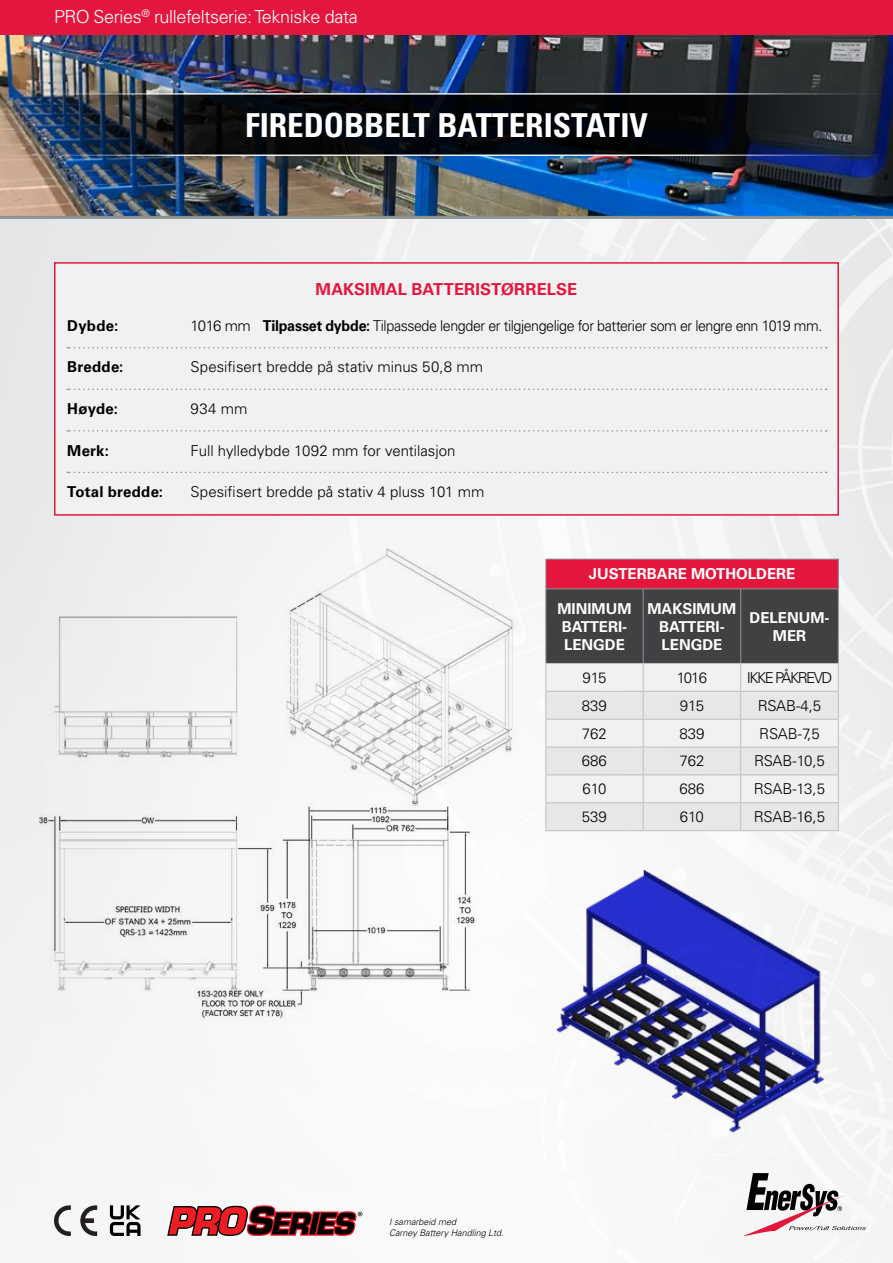
<style>
.page{position:relative;width:893px;height:1263px;background:#fff}
.page>*{position:absolute;margin:0;border:0;box-sizing:border-box;transform-origin:0 0}
.t1{font:700 condensed 33px "Univers LT Pro";color:#fff}
.t2{font:300 18px "Univers LT Pro 45";letter-spacing:-.02em;color:#fff}
.t3{font:700 16.5px "Univers LT Pro 65";letter-spacing:.01em;color:#e3173e}
.t4{font:300 15px "Univers LT Pro 45";letter-spacing:-.005em;color:#000}
.t5{font:300 15px "Univers LT Pro 45";letter-spacing:-.03em;color:#000}
.t6{font:700 15px/18px "Univers LT Pro 65";color:#fff;text-align:center}
.t7{font:700 15px "Univers LT Pro 65";letter-spacing:.015em;color:#000}
.t8{font:300 15px "Univers LT Pro 45";letter-spacing:-.1em;color:#000}
.t9{font:italic 300 9px/10.8px "Univers LT Pro 45";color:#000}
.s1{font-family:"Univers LT Pro 65";font-weight:700}
</style>
<div class="page">
<img style="left:0;top:219px;width:893px;height:1044px">
<svg style="left:742px;top:1173px;width:124px;height:63px"></svg>
<img style="left:0;top:34px;width:893px;height:185px">
<div style="left:0;top:0;width:893px;height:34px;background:#e3173e"></div>
<svg style="left:0;top:93px;width:893px;height:63px;background:#1a1f26"></svg>
<div style="left:54px;top:262px;width:785px;height:254px;background:#f1f1f2;border:2px solid #e3173e"></div>
<svg style="left:67px;top:347px;width:760px;height:1px"></svg>
<svg style="left:67px;top:389px;width:760px;height:1px"></svg>
<svg style="left:67px;top:430px;width:760px;height:2px"></svg>
<svg style="left:67px;top:472px;width:760px;height:1px"></svg>
<img style="left:38px;top:543px;width:485px;height:477px">
<img style="left:558px;top:870px;width:268px;height:265px">
<div style="left:546px;top:559px;width:292px;height:30px;background:#e3173e"></div>
<hr style="left:838px;top:559px;width:1px;height:30px;background:#939598">
<svg style="left:545px;top:589px;width:294px;height:242px"></svg>
<hr style="left:643px;top:663px;width:98px;height:1px;background:#bcbec0">
<hr style="left:741px;top:663px;width:98px;height:1px;background:#bcbec0">
<hr style="left:546px;top:589px;width:97px;height:1px;background:#939598">
<hr style="left:546px;top:589px;width:1px;height:74px;background:#939598">
<hr style="left:643px;top:589px;width:98px;height:1px;background:#939598">
<hr style="left:643px;top:589px;width:1px;height:74px;background:#939598">
<hr style="left:741px;top:589px;width:97px;height:1px;background:#939598">
<hr style="left:740px;top:589px;width:1px;height:74px;background:#939598">
<hr style="left:838px;top:589px;width:1px;height:74px;background:#939598">
<hr style="left:546px;top:559px;width:97px;height:1px;background:#939598">
<hr style="left:546px;top:559px;width:1px;height:30px;background:#939598">
<hr style="left:643px;top:559px;width:98px;height:1px;background:#939598">
<hr style="left:741px;top:559px;width:97px;height:1px;background:#939598">
<svg style="left:54px;top:1205px;width:17px;height:31px"></svg>
<svg style="left:80px;top:1205px;width:17px;height:31px"></svg>
<svg style="left:110px;top:1205px;width:31px;height:31px"></svg>
<svg style="left:167px;top:1205px;width:195px;height:31px"></svg>
<p class="t2" style="left:54px;top:6px;width:305px">PRO Series<sup>®</sup> rullefeltserie: Tekniske data</p>
<h1 class="t1" style="left:245px;top:105px;width:404px">FIREDOBBELT BATTERISTATIV</h1>
<p class="t3" style="left:316px;top:279px;width:263px">MAKSIMAL BATTERISTØRRELSE</p>
<p class="t7" style="left:67px;top:317px;width:52px">Dybde:</p>
<p class="t5" style="left:191px;top:316px;width:633px">1016 mm <span class="s1">Tilpasset dybde:</span> Tilpassede lengder er tilgjengelige for batterier som er lengre enn 1019 mm.</p>
<p class="t7" style="left:67px;top:358px;width:58px">Bredde:</p>
<p class="t4" style="left:191px;top:358px;width:294px">Spesifisert bredde på stativ minus 50,8 mm</p>
<p class="t7" style="left:67px;top:400px;width:52px">Høyde:</p>
<p class="t4" style="left:191px;top:399px;width:58px">934 mm</p>
<p class="t7" style="left:67px;top:441px;width:43px">Merk:</p>
<p class="t4" style="left:191px;top:441px;width:266px">Full hylledybde 1092 mm for ventilasjon</p>
<p class="t7" style="left:67px;top:483px;width:97px">Total bredde:</p>
<p class="t4" style="left:191px;top:483px;width:295px">Spesifisert bredde på stativ 4 pluss 101 mm</p>
<p class="t6" style="left:589px;top:565px;width:208px">JUSTERBARE MOTHOLDERE</p>
<p class="t6" style="left:557px;top:599px;width:76px;text-align:left">MINIMUM<br>BATTERI-<br>LENGDE</p>
<p class="t6" style="left:647px;top:599px;width:91px">MAKSIMUM<br>BATTERI-<br>LENGDE</p>
<p class="t6" style="left:749px;top:608px;width:81px">DELENUM-<br>MER</p>
<p class="t4" style="left:582px;top:668px;width:26px">915</p>
<p class="t4" style="left:677px;top:668px;width:32px">1016</p>
<p class="t8" style="left:747px;top:668px;width:87px">IKKE PÅKREVD</p>
<p class="t4" style="left:582px;top:696px;width:27px">839</p>
<p class="t4" style="left:680px;top:696px;width:26px">915</p>
<p class="t4" style="left:758px;top:696px;width:65px">RSAB-4,5</p>
<p class="t4" style="left:582px;top:724px;width:27px">762</p>
<p class="t4" style="left:679px;top:724px;width:27px">839</p>
<p class="t4" style="left:759px;top:724px;width:62px">RSAB-7,5</p>
<p class="t4" style="left:582px;top:752px;width:27px">686</p>
<p class="t4" style="left:679px;top:752px;width:27px">762</p>
<p class="t4" style="left:754px;top:752px;width:72px">RSAB-10,5</p>
<p class="t4" style="left:582px;top:780px;width:25px">610</p>
<p class="t4" style="left:679px;top:780px;width:27px">686</p>
<p class="t4" style="left:754px;top:780px;width:73px">RSAB-13,5</p>
<p class="t4" style="left:582px;top:808px;width:27px">539</p>
<p class="t4" style="left:680px;top:808px;width:25px">610</p>
<p class="t4" style="left:754px;top:808px;width:73px">RSAB-16,5</p>
<p class="t9" style="left:389px;top:1216px;width:116px">I samarbeid med<br>Carney Battery Handling Ltd.</p>
</div>
